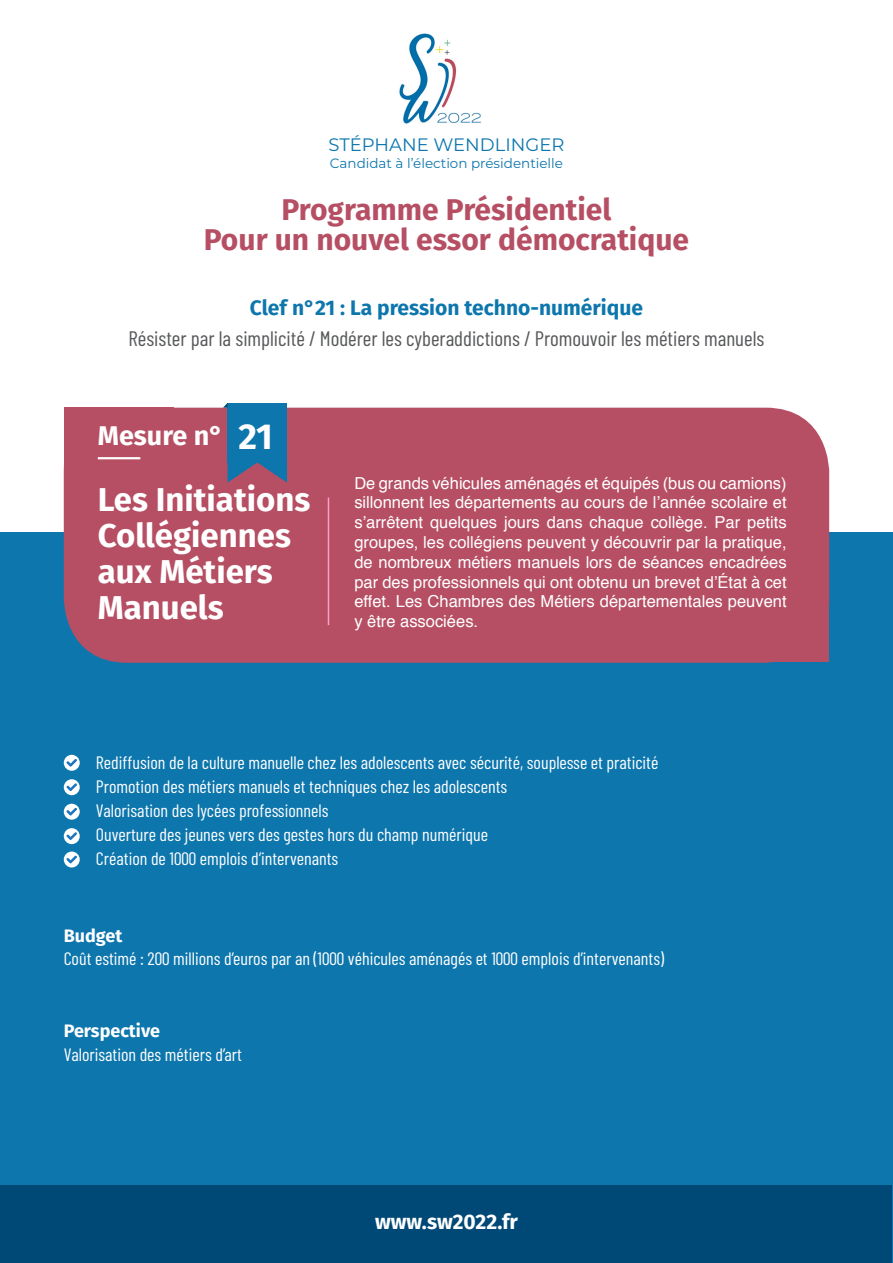
<style>
.page{position:relative;width:893px;height:1263px;background:#0d76ad}
.page>*{position:absolute;margin:0;border:0;box-sizing:border-box;transform-origin:0 0}
.t1{font:700 36px "Fira Sans";color:#fff}
.t2{font:700 33px/36px "Fira Sans";color:#fff}
.Titre_principal{font:700 30px "Fira Sans";color:#b64f64}
.Titre_Mesure____Fira{font:700 27px "Fira Sans";color:#fff}
.Contenu____Gris_80{font:21px "Barlow Condensed";color:#57585a}
.Titre_Clef{font:700 21px "Fira Sans";color:#0d76ad}
.Adresse_Web____Blanc{font:700 21px "Fira Sans";color:#fff}
.Contenu____Barlow-Bl{font:18px "Barlow Condensed";color:#fff}
.Contenu_2____Barlow{font:18px "Barlow Condensed";color:#fff}
.Nom_Candidat____Mont{font:18px "Montserrat";color:#0d76ad}
.Paragraph____Blanc{font:700 18px "Fira Sans";color:#fff}
.Texte_Blanc{font:16.5px/19.8px "Helvetica";color:#fff;text-align:justify}
.t3{font:13.5px "Montserrat";color:#0d76ad}
</style>
<div class="page">
<div style="left:0;top:0;width:893px;height:531px;background:#fff"></div>
<div style="left:64px;top:408px;width:765px;height:255px;background:#b64f64;border-radius:64px"></div>
<div style="left:719px;top:552px;width:109px;height:110px;background:#b64f64"></div>
<div style="left:64px;top:408px;width:109px;height:109px;background:#b64f64"></div>
<div style="left:227px;top:403px;width:60px;height:59px;background:#0d76ad"></div>
<div style="left:1px;top:1185px;width:891px;height:77px;background:#004977"></div>
<img style="left:399px;top:33px;width:82px;height:91px">
<hr style="left:98px;top:457px;width:42px;height:2px;background:#fff">
<svg style="left:64px;top:755px;width:16px;height:16px"></svg>
<svg style="left:66px;top:759px;width:11px;height:8px"></svg>
<svg style="left:64px;top:828px;width:16px;height:16px"></svg>
<svg style="left:66px;top:832px;width:11px;height:8px"></svg>
<svg style="left:64px;top:804px;width:16px;height:16px"></svg>
<svg style="left:66px;top:808px;width:11px;height:8px"></svg>
<svg style="left:223px;top:403px;width:4px;height:5px"></svg>
<svg style="left:227px;top:462px;width:60px;height:21px"></svg>
<hr style="left:328px;top:498px;width:1px;height:127px;background:#fff">
<svg style="left:64px;top:779px;width:16px;height:16px"></svg>
<svg style="left:66px;top:783px;width:11px;height:8px"></svg>
<svg style="left:64px;top:851px;width:16px;height:16px"></svg>
<svg style="left:66px;top:855px;width:11px;height:8px"></svg>
<p class="Nom_Candidat____Mont" style="left:329px;top:133px;width:237px">STÉPHANE WENDLINGER</p>
<p class="t3" style="left:330px;top:154px;width:235px">Candidat à l’élection présidentielle</p>
<p class="Titre_principal" style="left:282px;top:185px;width:331px">Programme Présidentiel</p>
<p class="Titre_principal" style="left:204px;top:215px;width:487px">Pour un nouvel essor démocratique</p>
<p class="Titre_Clef" style="left:250px;top:290px;width:395px">Clef n°21 : La pression techno-numérique</p>
<p class="Contenu____Gris_80" style="left:129px;top:326px;width:637px">Résister par la simplicité / Modérer les cyberaddictions / Promouvoir les métiers manuels</p>
<p class="t1" style="left:238px;top:407px;width:36px">21</p>
<p class="Titre_Mesure____Fira" style="left:98px;top:413px;width:127px">Mesure n°</p>
<p class="t2" style="left:98px;top:479px;width:214px">Les Initiations<br>Collégiennes aux Métiers</p>
<p class="t2" style="left:98px;top:587px;width:127px">Manuels</p>
<p class="Texte_Blanc" style="left:354px;top:473px;width:434px">De grands véhicules aménagés et équipés (bus ou camions) sillonnent les départements au cours de l’année scolaire et s’arrêtent quelques jours dans chaque collège. Par petits groupes, les collégiens peuvent y découvrir par la pratique, de nombreux métiers manuels lors de séances encadrées par des professionnels qui ont obtenu un brevet d’État à cet effet. Les Chambres des Métiers départementales peuvent y être associées.</p>
<p class="Contenu____Barlow-Bl" style="left:96px;top:751px;width:564px">Rediffusion de la culture manuelle chez les adolescents avec sécurité, souplesse et praticité</p>
<p class="Contenu____Barlow-Bl" style="left:96px;top:775px;width:413px">Promotion des métiers manuels et techniques chez les adolescents</p>
<p class="Contenu____Barlow-Bl" style="left:96px;top:799px;width:234px">Valorisation des lycées professionnels</p>
<p class="Contenu____Barlow-Bl" style="left:96px;top:823px;width:394px">Ouverture des jeunes vers des gestes hors du champ numérique</p>
<p class="Contenu____Barlow-Bl" style="left:96px;top:847px;width:244px">Création de 1000 emplois d’intervenants</p>
<p class="Paragraph____Blanc" style="left:64px;top:920px;width:60px">Budget</p>
<p class="Contenu_2____Barlow" style="left:64px;top:947px;width:602px">Coût estimé : 200 millions d’euros par an (1000 véhicules aménagés et 1000 emplois d’intervenants)</p>
<p class="Paragraph____Blanc" style="left:64px;top:1016px;width:98px">Perspective</p>
<p class="Contenu_2____Barlow" style="left:64px;top:1043px;width:180px">Valorisation des métiers d’art</p>
<p class="Adresse_Web____Blanc" style="left:375px;top:1204px;width:144px">www.sw2022.fr</p>
</div>
